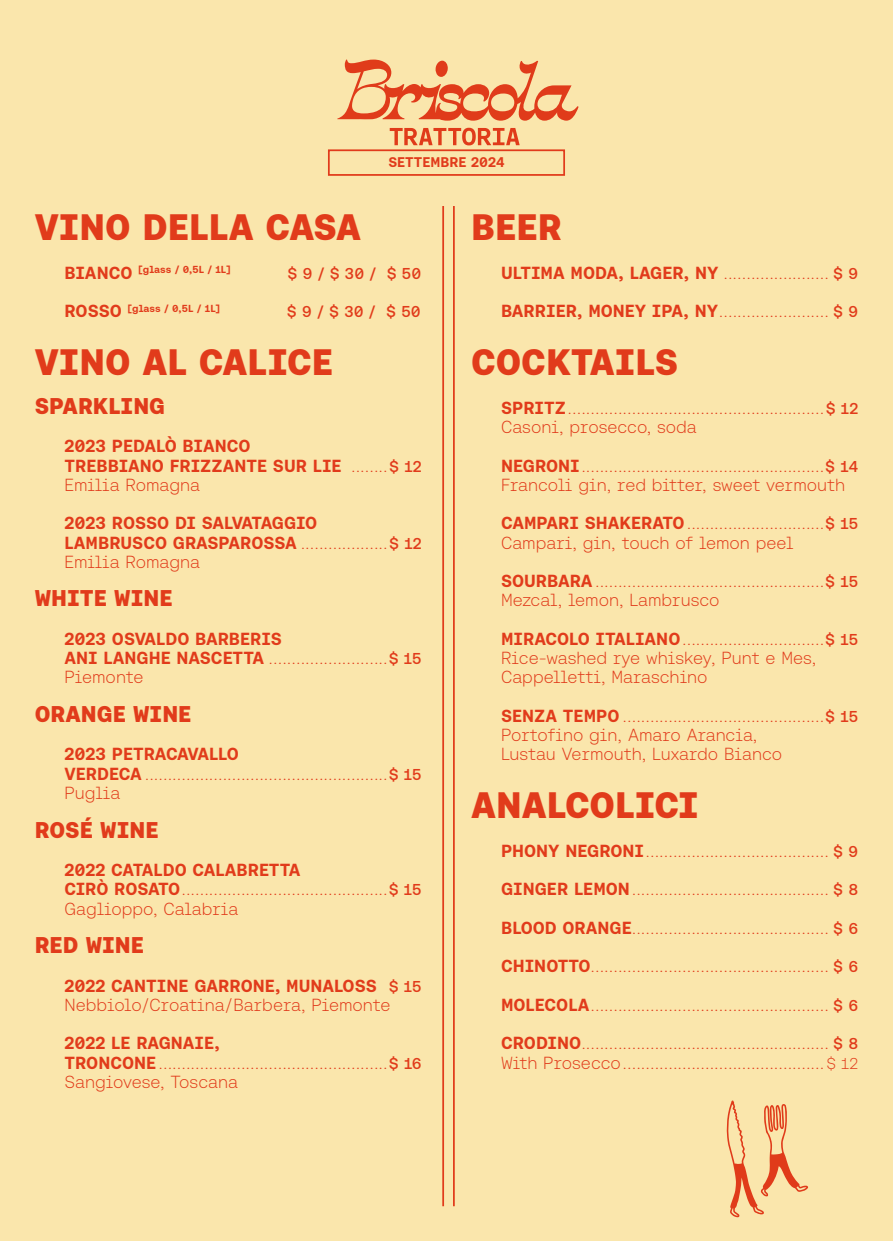
<style>
.page{position:relative;width:893px;height:1241px;background:#fff}
.page>*{position:absolute;margin:0;border:0;box-sizing:border-box;transform-origin:0 0}
.t1{font:900 36.75px "Aeonik Fono";color:#e13b1b}
.t2{font:900 22.75px "Aeonik Fono";color:#e13b1b}
.t3{font:300 17.5px/19.2px "Aeonik Fono";color:#e13b1b}
.t4{font:700 17.5px/19.2px "Aeonik Fono";color:#e13b1b}
.t5{font:500 15.75px "Aeonik Fono";color:#e13b1b}
.t6{font:700 14px "Aeonik Fono";color:#e13b1b}
.t7{font:700 10.15px "Aeonik Fono";color:#e13b1b}
.s1{font-size:17.5px}
.s2{font-weight:300}
.s3{font-weight:500;font-size:15.75px}
.s4{font-weight:700}
.s5{font-size:15.75px}
</style>
<div class="page">
<div style="left:0;top:0;width:893px;height:1240px;background:#fae6ac"></div>
<svg style="left:390px;top:128px;width:130px;height:17px"></svg>
<svg style="left:337px;top:60px;width:242px;height:61px"></svg>
<svg style="left:727px;top:1100px;width:81px;height:117px"></svg>
<div style="left:328px;top:149px;width:237px;height:27px;border:2px solid #e13b1b"></div>
<hr style="left:442px;top:206px;width:2px;height:999px;background:#e13b1b">
<hr style="left:453px;top:206px;width:2px;height:999px;background:#e13b1b">
<p class="t6" style="left:388px;top:154px;width:118px">SETTEMBRE 2024</p>
<h1 class="t1" style="left:35px;top:205px;width:328px">VINO DELLA CASA</h1>
<p class="t7" style="left:64px;top:263px;width:168px"><span class="s1">BIANCO</span> [glass / 0,5L / 1L]</p>
<p class="t5" style="left:288px;top:264px;width:135px">$ 9 / $ 30 / $ 50</p>
<p class="t7" style="left:64px;top:302px;width:157px"><span class="s1">ROSSO</span> [glass / 0,5L / 1L]</p>
<p class="t5" style="left:287px;top:303px;width:135px">$ 9 / $ 30 / $ 50</p>
<h1 class="t1" style="left:35px;top:339px;width:300px">VINO AL CALICE</h1>
<h2 class="t2" style="left:35px;top:391px;width:132px">SPARKLING</h2>
<p class="t4" style="left:64px;top:436px;width:359px">2023 PEDALÒ BIANCO<br>TREBBIANO FRIZZANTE SUR LIE <span class="s2">........</span><span class="s3">$ 12<br></span><span class="s2">Emilia Romagna</span></p>
<p class="t4" style="left:64px;top:513px;width:254px">2023 ROSSO DI SALVATAGGIO<br>LAMBRUSCO GRASPAROSSA</p>
<p class="t5" style="left:389px;top:534px;width:34px">$ 12</p>
<p class="t3" style="left:64px;top:552px;width:137px">Emilia Romagna</p>
<h2 class="t2" style="left:35px;top:584px;width:139px">WHITE WINE</h2>
<p class="t4" style="left:64px;top:628px;width:219px">2023 OSVALDO BARBERIS<br>ANI LANGHE NASCETTA</p>
<p class="t5" style="left:389px;top:649px;width:34px">$ 15</p>
<p class="t3" style="left:64px;top:667px;width:81px">Piemonte</p>
<h2 class="t2" style="left:35px;top:699px;width:158px">ORANGE WINE</h2>
<p class="t3" style="left:64px;top:744px;width:359px"><span class="s4">2023 PETRACAVALLO<br>VERDECA</span> .....................................................<span class="s3">$ 15<br></span>Puglia</p>
<h2 class="t2" style="left:35px;top:815px;width:125px">ROSÉ WINE</h2>
<p class="t3" style="left:64px;top:860px;width:359px"><span class="s4">2022 CATALDO CALABRETTA<br>CIRÒ ROSATO</span>.............................................<span class="s3">$ 15<br></span>Gaglioppo, Calabria</p>
<h2 class="t2" style="left:35px;top:930px;width:111px">RED WINE</h2>
<p class="t3" style="left:64px;top:975px;width:359px"><span class="s4">2022 CANTINE GARRONE, MUNALOSS</span> <span class="s3">$ 15<br></span>Nebbiolo/Croatina/Barbera, Piemonte</p>
<p class="t3" style="left:64px;top:1033px;width:359px"><span class="s4">2022 LE RAGNAIE,<br>TRONCONE</span>..................................................<span class="s3">$ 16<br></span>Sangiovese, Toscana</p>
<h1 class="t1" style="left:471px;top:205px;width:92px">BEER</h1>
<p class="t4" style="left:501px;top:263px;width:219px">ULTIMA MODA, LAGER, NY</p>
<p class="t5" style="left:833px;top:264px;width:26px">$ 9</p>
<p class="t4" style="left:501px;top:301px;width:219px">BARRIER, MONEY IPA, NY</p>
<p class="t5" style="left:833px;top:303px;width:26px">$ 9</p>
<h1 class="t1" style="left:471px;top:339px;width:208px">COCKTAILS</h1>
<p class="t3" style="left:501px;top:398px;width:359px"><span class="s4">SPRITZ</span>........................................................<span class="s3">$ 12<br></span>Casoni, prosecco, soda</p>
<p class="t3" style="left:501px;top:456px;width:359px"><span class="s4">NEGRONI</span>.....................................................<span class="s3">$ 14<br></span>Francoli gin, red bitter, sweet vermouth</p>
<p class="t3" style="left:501px;top:513px;width:359px"><span class="s4">CAMPARI SHAKERATO</span>..............................<span class="s3">$ 15<br></span>Campari, gin, touch of lemon peel</p>
<p class="t3" style="left:501px;top:571px;width:359px"><span class="s4">SOURBARA</span>..................................................<span class="s3">$ 15<br></span>Mezcal, lemon, Lambrusco</p>
<p class="t3" style="left:501px;top:629px;width:359px"><span class="s4">MIRACOLO ITALIANO</span>...............................<span class="s3">$ 15<br></span>Rice-washed rye whiskey, Punt e Mes,<br>Cappelletti, Maraschino</p>
<p class="t3" style="left:501px;top:706px;width:359px"><span class="s4">SENZA TEMPO</span> ............................................<span class="s3">$ 15<br></span>Portofino gin, Amaro Arancia,<br>Lustau Vermouth, Luxardo Bianco</p>
<h1 class="t1" style="left:471px;top:782px;width:229px">ANALCOLICI</h1>
<p class="t3" style="left:501px;top:841px;width:359px"><span class="s4">PHONY NEGRONI</span>........................................ <span class="s3">$ 9</span></p>
<p class="t3" style="left:501px;top:879px;width:359px"><span class="s4">GINGER LEMON</span>........................................... <span class="s3">$ 8</span></p>
<p class="t3" style="left:501px;top:918px;width:359px"><span class="s4">BLOOD ORANGE</span>........................................... <span class="s3">$ 6</span></p>
<p class="t3" style="left:501px;top:956px;width:359px"><span class="s4">CHINOTTO</span>.................................................... <span class="s3">$ 6</span></p>
<p class="t3" style="left:501px;top:995px;width:359px"><span class="s4">MOLECOLA</span>.................................................... <span class="s3">$ 6</span></p>
<p class="t3" style="left:501px;top:1033px;width:359px"><span class="s4">CRODINO</span>...................................................... <span class="s3">$ 8<br></span>With Prosecco............................................<span class="s5">$ 12</span></p>
</div>
